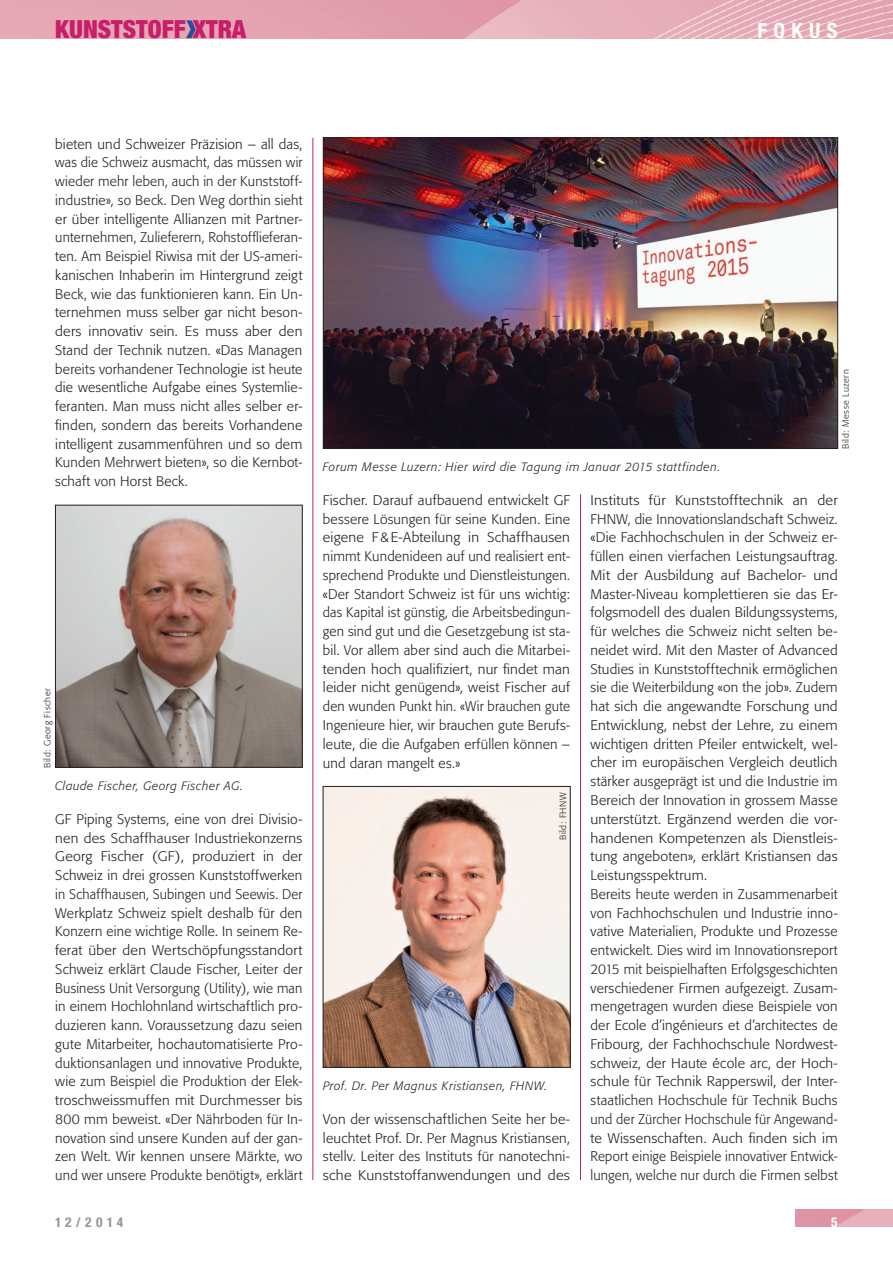
<style>
.page{position:relative;width:893px;height:1263px;background:#fff}
.page>*{position:absolute;margin:0;border:0;box-sizing:border-box;transform-origin:0 0}
.t1{font:900 condensed 25.05px "Helvetica Neue";color:#c71e67}
.t2{font:700 condensed 21px "Helvetica Neue";color:#fff}
.t3{font:300 13.8px/18.8px "Formata";letter-spacing:.015em;color:#231f20;text-align:justify}
.t4{font:300 13.8px/18.8px "Formata";letter-spacing:.015em;color:#231f20;scale:1.06 1}
.t5{font:700 condensed 13.5px "Helvetica Neue";letter-spacing:.29em;color:#939598}
.t6{font:700 condensed 13.5px "Helvetica Neue";color:#fff}
.t7{font:italic 300 12px "Formata";letter-spacing:.05em;color:#231f20}
.t8{font:300 9px "Formata";letter-spacing:.06em;color:#231f20}
</style>
<div class="page">
<img style="left:0;top:0;width:893px;height:38px">
<svg style="left:186px;top:20px;width:10px;height:18px"></svg>
<img style="left:795px;top:1210px;width:98px;height:17px">
<img style="left:57px;top:507px;width:243px;height:258px">
<div style="left:55px;top:505px;width:247px;height:262px;border:1px solid #231f20"></div>
<img style="left:325px;top:788px;width:243px;height:277px">
<div style="left:323px;top:786px;width:247px;height:281px;border:1px solid #231f20"></div>
<img style="left:325px;top:140px;width:511px;height:307px">
<div style="left:323px;top:138px;width:515px;height:311px;border:1px solid #231f20"></div>
<hr style="left:313px;top:138px;width:1px;height:1042px;background:#c71e67">
<hr style="left:580px;top:494px;width:1px;height:686px;background:#c71e67">
<h1 class="t1" style="left:55px;top:14px;width:192px">KUNSTSTOFF XTRA</h1>
<h2 class="t2" style="left:758px;top:18px;width:80px">FOK US</h2>
<p class="t3" style="left:55px;top:135px;width:249px">bieten und Schweizer Präzision – all das, was die Schweiz ausmacht, das müssen wir wieder mehr leben, auch in der Kunststoff&shy;industrie», so Beck. Den Weg dorthin sieht er über intelligente Allianzen mit Partner&shy;unternehmen, Zulieferern, Rohstofflieferan&shy;ten. Am Beispiel Riwisa mit der US-ameri&shy;kanischen Inhaberin im Hintergrund zeigt Beck, wie das funktionieren kann. Ein Un&shy;ternehmen muss selber gar nicht beson&shy;ders innovativ sein. Es muss aber den Stand der Technik nutzen. «Das Managen bereits vorhandener Technologie ist heute die wesentliche Aufgabe eines Systemlie&shy;feranten. Man muss nicht alles selber er&shy;finden, sondern das bereits Vorhandene intelligent zusammenführen und so dem Kunden Mehrwert bieten», so die Kernbot&shy;schaft von Horst Beck.</p>
<p class="t8" style="left:42px;top:768px;width:81px;rotate:-90deg">Bild: Georg Fischer</p>
<p class="t7" style="left:55px;top:778px;width:189px">Claude Fischer, Georg Fischer AG.</p>
<p class="t3" style="left:55px;top:810px;width:249px">GF Piping Systems, eine von drei Divisio&shy;nen des Schaffhauser Industriekonzerns Georg Fischer (GF), produziert in der Schweiz in drei grossen Kunststoffwerken in Schaffhausen, Subingen und Seewis. Der Werkplatz Schweiz spielt deshalb für den Konzern eine wichtige Rolle. In seinem Re&shy;ferat über den Wertschöpfungsstandort Schweiz erklärt Claude Fischer, Leiter der Business Unit Versorgung (Utility), wie man in einem Hochlohnland wirtschaftlich pro&shy;duzieren kann. Voraussetzung dazu seien gute Mitarbeiter, hochautomatisierte Pro&shy;duktionsanlagen und innovative Produkte, wie zum Beispiel die Produktion der Elek&shy;troschweissmuffen mit Durchmesser bis 800 mm beweist. «Der Nährboden für In&shy;novation sind unsere Kunden auf der gan&shy;zen Welt. Wir kennen unsere Märkte, wo und wer unsere Produkte benötigt», erklärt</p>
<p class="t7" style="left:323px;top:460px;width:399px">Forum Messe Luzern: Hier wird die Tagung im Januar 2015 stattfinden.</p>
<p class="t8" style="left:840px;top:449px;width:81px;rotate:-90deg">Bild: Messe Luzern</p>
<p class="t3" style="left:323px;top:491px;width:249px">Fischer. Darauf aufbauend entwickelt GF bessere Lösungen für seine Kunden. Eine eigene F&amp;E-Abteilung in Schaffhausen nimmt Kundenideen auf und realisiert ent&shy;sprechend Produkte und Dienstleistungen. «Der Standort Schweiz ist für uns wichtig: das Kapital ist günstig, die Arbeitsbedingun&shy;gen sind gut und die Gesetzgebung ist sta&shy;bil. Vor allem aber sind auch die Mitarbei&shy;tenden hoch qualifiziert, nur findet man leider nicht genügend», weist Fischer auf den wunden Punkt hin. «Wir brauchen gute Ingenieure hier, wir brauchen gute Berufs&shy;leute, die die Aufgaben erfüllen können – und daran mangelt es.»</p>
<p class="t8" style="left:558px;top:840px;width:49px;rotate:-90deg">Bild: FHNW</p>
<p class="t7" style="left:323px;top:1079px;width:226px">Prof. Dr. Per Magnus Kristiansen, FHNW.</p>
<p class="t3" style="left:323px;top:1110px;width:249px">Von der wissenschaftlichen Seite her be&shy;leuchtet Prof. Dr. Per Magnus Kristiansen, stellv. Leiter des Instituts für nanotechni&shy;sche Kunststoffanwendungen und des</p>
<p class="t4" style="left:590px;top:491px;width:235px">Instituts für Kunststofftechnik an der FHNW, die Innovationslandschaft Schweiz. «Die Fachhochschulen in der Schweiz er&shy;füllen einen vierfachen Leistungsauftrag.<br>Mit der Ausbildung auf Bachelor- und Master-Niveau komplettieren sie das Er&shy;folgsmodell des dualen Bildungssystems, für welches die Schweiz nicht selten be&shy;neidet wird. Mit den Master of Advanced Studies in Kunststofftechnik ermöglichen sie die Weiterbildung «on the job». Zudem hat sich die angewandte Forschung und Entwicklung, nebst der Lehre, zu einem wichtigen dritten Pfeiler entwickelt, wel&shy;cher im europäischen Vergleich deutlich stärker ausgeprägt ist und die Industrie im Bereich der Innovation in grossem Masse unterstützt. Ergänzend werden die vor&shy;handenen Kompetenzen als Dienstleis&shy;tung angeboten», erklärt Kristiansen das Leistungsspektrum.<br>Bereits heute werden in Zusammenarbeit von Fachhochschulen und Industrie inno&shy;vative Materialien, Produkte und Prozesse entwickelt. Dies wird im Innovationsreport 2015 mit beispielhaften Erfolgsgeschichten verschiedener Firmen aufgezeigt. Zusam&shy;mengetragen wurden diese Beispiele von der Ecole d’ingénieurs et d’architectes de Fribourg, der Fachhochschule Nordwest&shy;schweiz, der Haute école arc, der Hoch&shy;schule für Technik Rapperswil, der Inter&shy;staatlichen Hochschule für Technik Buchs und der Zürcher Hochschule für Angewand&shy;te Wissenschaften. Auch finden sich im Report einige Beispiele innovativer Entwick&shy;lungen, welche nur durch die Firmen selbst</p>
<p class="t5" style="left:55px;top:1214px;width:70px">12/2014</p>
<p class="t6" style="left:831px;top:1214px;width:8px">5</p>
</div>
